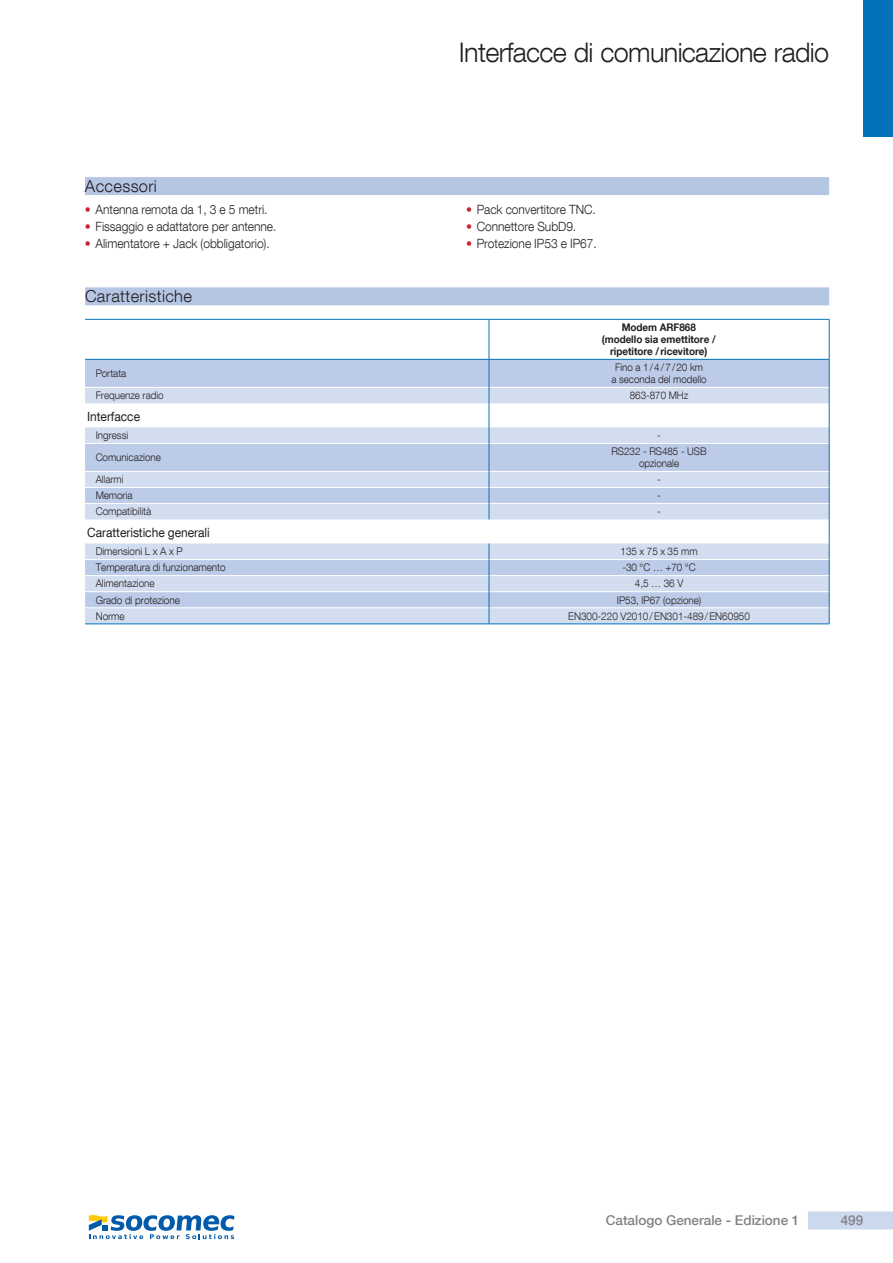
<style>
.page{position:relative;width:893px;height:1263px;background:#fff}
.page>*{position:absolute;margin:0;border:0;box-sizing:border-box;transform-origin:0 0}
.t1{font:300 27px "Helvetica Neue LT Com";letter-spacing:-.025em;color:#231f20}
.t2{font:300 16.5px "Helvetica Neue LT Com";letter-spacing:.02em;color:#231f20}
.t3{font:500 13.5px "Helvetica Neue LT Com";color:#808285}
.t4{font:300 12.75px "Helvetica Neue LT Com";letter-spacing:-.005em;color:#231f20;scale:.94 1}
.t5{font:12.75px "Helvetica Neue LT Com";letter-spacing:-.005em;color:#231f20;scale:.94 1}
.t6{font:300 10.65px "Helvetica Neue LT Com";letter-spacing:-.005em;color:#231f20;scale:.94 1}
.t7{font:300 10.5px/12px "Helvetica Neue LT Com";letter-spacing:-.005em;color:#231f20;text-align:center;scale:.94 1}
.t8{font:700 10.5px/12px "Helvetica Neue LT Com";letter-spacing:-.005em;color:#231f20;text-align:center;scale:.94 1}
.s1{color:#c8242b}
</style>
<div class="page">
<div style="left:808px;top:1211px;width:85px;height:18px;background:#ccd8ed"></div>
<div style="left:863px;top:0;width:30px;height:136px;background:#0372bb"></div>
<div style="left:85px;top:177px;width:744px;height:18px;background:#b5c6e5"></div>
<div style="left:85px;top:287px;width:744px;height:18px;background:#b5c6e5"></div>
<svg style="left:85px;top:319px;width:745px;height:305px"></svg>
<hr style="left:85px;top:624px;width:404px;height:1px;background:#0372bb">
<hr style="left:489px;top:624px;width:340px;height:1px;background:#0372bb">
<svg style="left:89px;top:1215px;width:145px;height:24px"></svg>
<h2 class="t2" style="left:85px;top:176px;width:74px">Accessori</h2>
<p class="t4" style="left:85px;top:202px;width:196px"><span class="s1">•</span> Antenna remota da 1, 3 e 5 metri.</p>
<p class="t4" style="left:85px;top:219px;width:205px"><span class="s1">•</span> Fissaggio e adattatore per antenne.</p>
<p class="t4" style="left:85px;top:236px;width:198px"><span class="s1">•</span> Alimentatore + Jack (obbligatorio).</p>
<h2 class="t2" style="left:85px;top:286px;width:109px">Caratteristiche</h2>
<h1 class="t1" style="left:459px;top:36px;width:372px">Interfacce di comunicazione radio</h1>
<p class="t4" style="left:466px;top:202px;width:140px"><span class="s1">•</span> Pack convertitore TNC.</p>
<p class="t4" style="left:466px;top:219px;width:119px"><span class="s1">•</span> Connettore SubD9.</p>
<p class="t4" style="left:466px;top:236px;width:141px"><span class="s1">•</span> Protezione IP53 e IP67.</p>
<p class="t8" style="left:602px;top:321px;width:123px">Modem ARF868 (modello sia emettitore / ripetitore /ricevitore)</p>
<p class="t7" style="left:96px;top:367px;width:34px">Portata</p>
<p class="t7" style="left:611px;top:361px;width:103px">Fino a 1/4/7/20 km a seconda del modello</p>
<p class="t7" style="left:96px;top:389px;width:74px">Frequenze radio</p>
<p class="t7" style="left:630px;top:389px;width:64px">863-870 MHz</p>
<p class="t5" style="left:87px;top:408px;width:58px">Interfacce</p>
<p class="t6" style="left:96px;top:429px;width:36px">Ingressi</p>
<p class="t7" style="left:657px;top:429px;width:5px">-</p>
<p class="t7" style="left:96px;top:451px;width:71px">Comunicazione</p>
<p class="t7" style="left:611px;top:445px;width:103px">RS232 - RS485 - USB opzionale</p>
<p class="t7" style="left:96px;top:473px;width:31px">Allarmi</p>
<p class="t7" style="left:657px;top:473px;width:5px">-</p>
<p class="t7" style="left:96px;top:489px;width:41px">Memoria</p>
<p class="t7" style="left:657px;top:489px;width:5px">-</p>
<p class="t6" style="left:96px;top:505px;width:61px">Compatibilità</p>
<p class="t7" style="left:657px;top:505px;width:5px">-</p>
<p class="t5" style="left:87px;top:525px;width:132px">Caratteristiche generali</p>
<p class="t6" style="left:96px;top:545px;width:94px">Dimensioni L x A x P</p>
<p class="t7" style="left:621px;top:545px;width:83px">135 x 75 x 35 mm</p>
<p class="t6" style="left:96px;top:561px;width:140px">Temperatura di funzionamento</p>
<p class="t7" style="left:622px;top:561px;width:79px">-30 °C … +70 °C</p>
<p class="t6" style="left:96px;top:577px;width:64px">Alimentazione</p>
<p class="t6" style="left:635px;top:577px;width:53px">4,5 … 36 V</p>
<p class="t6" style="left:96px;top:593px;width:91px">Grado di protezione</p>
<p class="t7" style="left:617px;top:593px;width:91px">IP53, IP67 (opzione)</p>
<p class="t6" style="left:96px;top:609px;width:32px">Norme</p>
<p class="t6" style="left:568px;top:609px;width:195px">EN300-220 V2010/EN301-489/EN60950</p>
<p class="t3" style="left:606px;top:1212px;width:195px">Catalogo Generale - Edizione 1</p>
<p class="t3" style="left:841px;top:1212px;width:24px">499</p>
</div>
